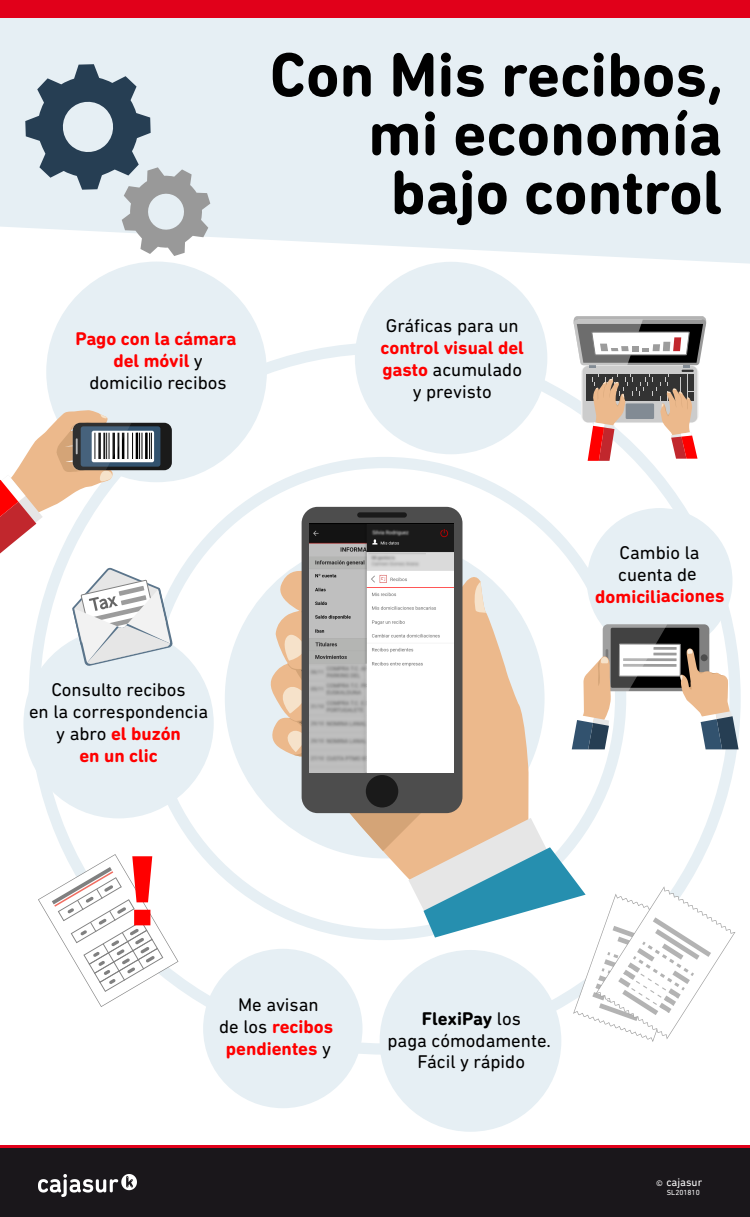
<style>
.page{position:relative;width:750px;height:1217px;background:#fff}
.page>*{position:absolute;margin:0;border:0;box-sizing:border-box;transform-origin:0 0}
.t1{font:700 63.12px/58.8px "DIN Next Rounded LT Pro";color:#000;text-align:right}
.t2{font:700 18.75px/21.9px "DIN Next Rounded LT Pro";color:#f00;text-align:center}
.t3{font:18.75px/21.9px "DIN Next Rounded LT Pro";color:#000;text-align:center}
.t4{font:11.25px "DIN Next Rounded LT Pro";color:#fff}
.t5{font:7.5px "DIN Next Rounded LT Pro";color:#fff}
.s1{font-weight:400;color:#000}
.s2{font-weight:700;color:#f00}
.s3{font-weight:700}
.s4{font-size:8.12px}
</style>
<div class="page">
<div style="left:46px;top:261px;width:221px;height:221px;background:#e6eff4;border-radius:50%"></div>
<div style="left:23px;top:628px;width:191px;height:190px;background:#e6eff4;border-radius:50%"></div>
<div style="left:355px;top:262px;width:192px;height:192px;background:#e6eff4;border-radius:50%"></div>
<div style="left:203px;top:949px;width:159px;height:159px;background:#e6eff4;border-radius:50%"></div>
<div style="left:380px;top:950px;width:181px;height:181px;background:#e6eff4;border-radius:50%"></div>
<div style="left:225px;top:538px;width:320px;height:320px;background:#e6eff4;border-radius:50%"></div>
<div style="left:0;top:1147px;width:750px;height:70px;background:#1a171b"></div>
<img style="left:39px;top:1174px;width:98px;height:22px">
<hr style="left:0;top:1145px;width:750px;height:2px;background:#e1001a">
<div style="left:0;top:18px;width:750px;height:246px;background:#e6eff4"></div>
<div style="left:0;top:0;width:750px;height:18px;background:#e1001a"></div>
<svg style="left:72px;top:567px;width:101px;height:99px"></svg>
<div style="left:73px;top:423px;width:99px;height:47px;background:#1a1a1a;border-radius:8px"></div>
<div style="left:81px;top:426px;width:79px;height:41px;background:#32526e;border-radius:3px"></div>
<div style="left:92px;top:431px;width:62px;height:31px;background:#fff;border-radius:2px"></div>
<svg style="left:0;top:410px;width:152px;height:149px"></svg>
<svg style="left:25px;top:64px;width:185px;height:192px;background:#b4bec6"></svg>
<svg style="left:267px;top:316px;width:472px;height:726px"></svg>
<svg style="left:38px;top:854px;width:140px;height:153px"></svg>
<h1 class="t1" style="left:270px;top:45px;width:455px">Con Mis recibos, mi economía bajo control</h1>
<p class="t2" style="left:75px;top:327px;width:163px">Pago con la cámara del móvil <span class="s1">y domicilio recibos</span></p>
<p class="t3" style="left:386px;top:315px;width:134px">Gráficas para un</p>
<p class="t2" style="left:381px;top:337px;width:145px">control visual del gasto <span class="s1">acumulado y previsto</span></p>
<p class="t3" style="left:29px;top:679px;width:181px">Consulto recibos<br>en la correspondencia y abro <span class="s2">el buzón<br>en un clic</span></p>
<p class="t3" style="left:618px;top:541px;width:83px;text-align:left">Cambio la cuenta de</p>
<p class="t2" style="left:595px;top:585px;width:131px">domiciliaciones</p>
<p class="t2" style="left:219px;top:994px;width:116px"><span class="s1">Me avisan<br>de los</span> recibos pendientes <span class="s1">y</span></p>
<p class="t3" style="left:388px;top:1007px;width:165px"><span class="s3">FlexiPay</span> los<br>paga cómodamente.<br>Fácil y rápido</p>
<p class="t4" style="left:656px;top:1175px;width:48px"><span class="s4">©</span> cajasur</p>
<p class="t5" style="left:667px;top:1188px;width:34px">SL201810</p>
</div>
